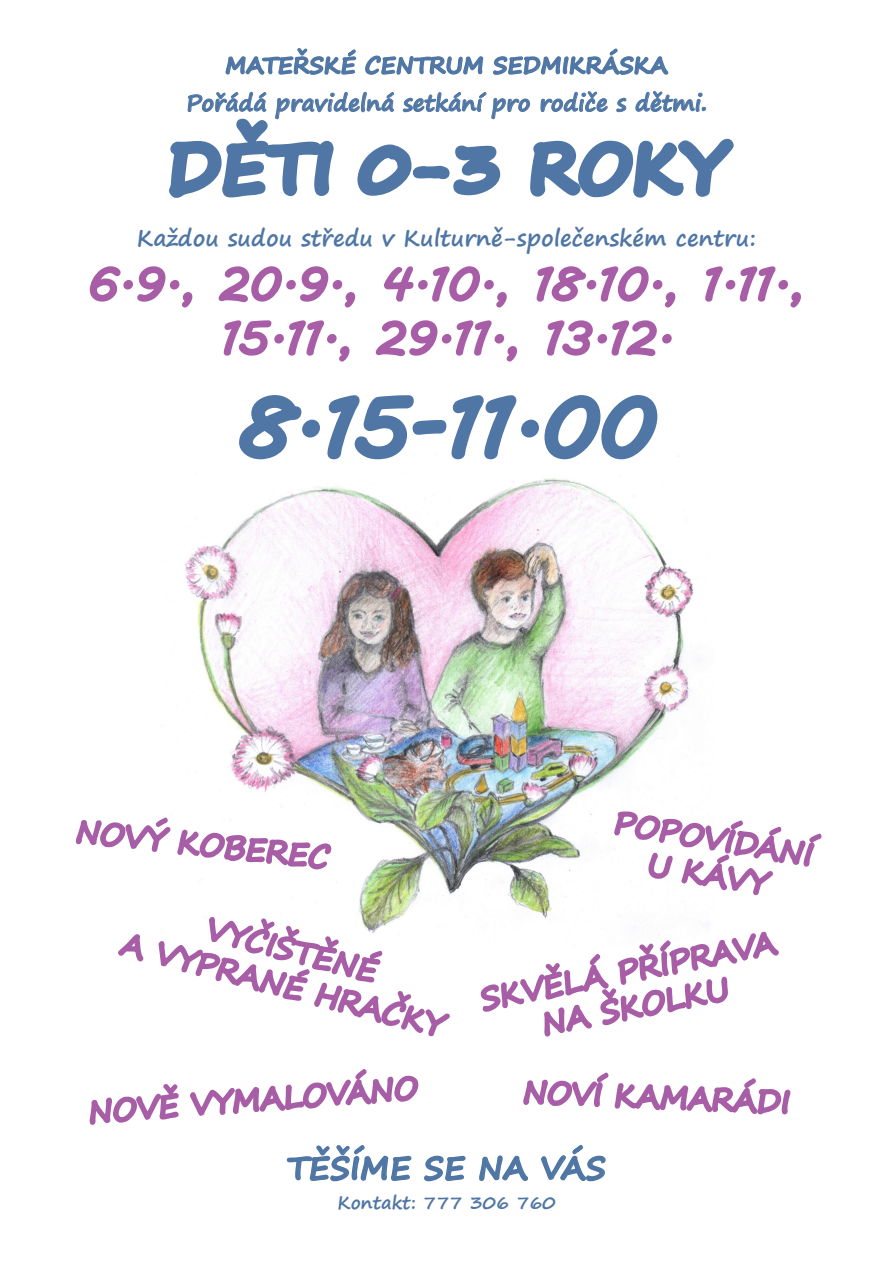
<style>
.page{position:relative;width:893px;height:1263px;background:#fff}
.page>*{position:absolute;margin:0;border:0;box-sizing:border-box;transform-origin:0 0}
.t1{font:81px "MV Boli";color:#4f76a4}
.t2{font:700 67.5px "Segoe Print";color:#4f76a4}
.t3{font:45px/54px "MV Boli";color:#a75ea6;text-align:center}
.t4{font:700 31.5px "Segoe Print";color:#4f76a4}
.t5{font:700 22.5px "Segoe Print";color:#4f76a4}
.t6{font:700 18px "Segoe Print";color:#4f76a4}
</style>
<div class="page">
<img style="left:161px;top:456px;width:533px;height:418px">
<svg style="left:169px;top:48px;width:565px;height:150px"></svg>
<svg style="left:89px;top:266px;width:104px;height:42px"></svg>
<svg style="left:218px;top:266px;width:138px;height:42px"></svg>
<svg style="left:384px;top:266px;width:123px;height:42px"></svg>
<svg style="left:536px;top:266px;width:140px;height:42px"></svg>
<svg style="left:705px;top:266px;width:96px;height:42px"></svg>
<svg style="left:223px;top:320px;width:127px;height:42px"></svg>
<svg style="left:375px;top:320px;width:143px;height:42px"></svg>
<svg style="left:547px;top:320px;width:125px;height:37px"></svg>
<svg style="left:235px;top:395px;width:426px;height:68px"></svg>
<svg style="left:75px;top:762px;width:391px;height:420px"></svg>
<svg style="left:478px;top:782px;width:344px;height:400px"></svg>
<p class="t5" style="left:225px;top:45px;width:444px">MATEŘSKÉ CENTRUM SEDMIKRÁSKA</p>
<p class="t5" style="left:186px;top:82px;width:522px">Pořádá pravidelná setkání pro rodiče s dětmi.</p>
<p class="t2" style="left:167px;top:106px;width:560px">DĚTI 0-3 ROKY</p>
<p class="t5" style="left:137px;top:217px;width:621px">Každou sudou středu v Kulturně-společenském centru:</p>
<p class="t3" style="left:88px;top:257px;width:719px">6.9., 20.9., 4.10., 18.10., 1.11.,<br>15.11., 29.11., 13.12.</p>
<p class="t1" style="left:239px;top:373px;width:417px">8.15-11.00</p>
<p class="t4" style="left:287px;top:1139px;width:320px">TĚŠÍME SE NA VÁS</p>
<p class="t6" style="left:337px;top:1186px;width:220px">Kontakt: 777 306 760</p>
</div>
